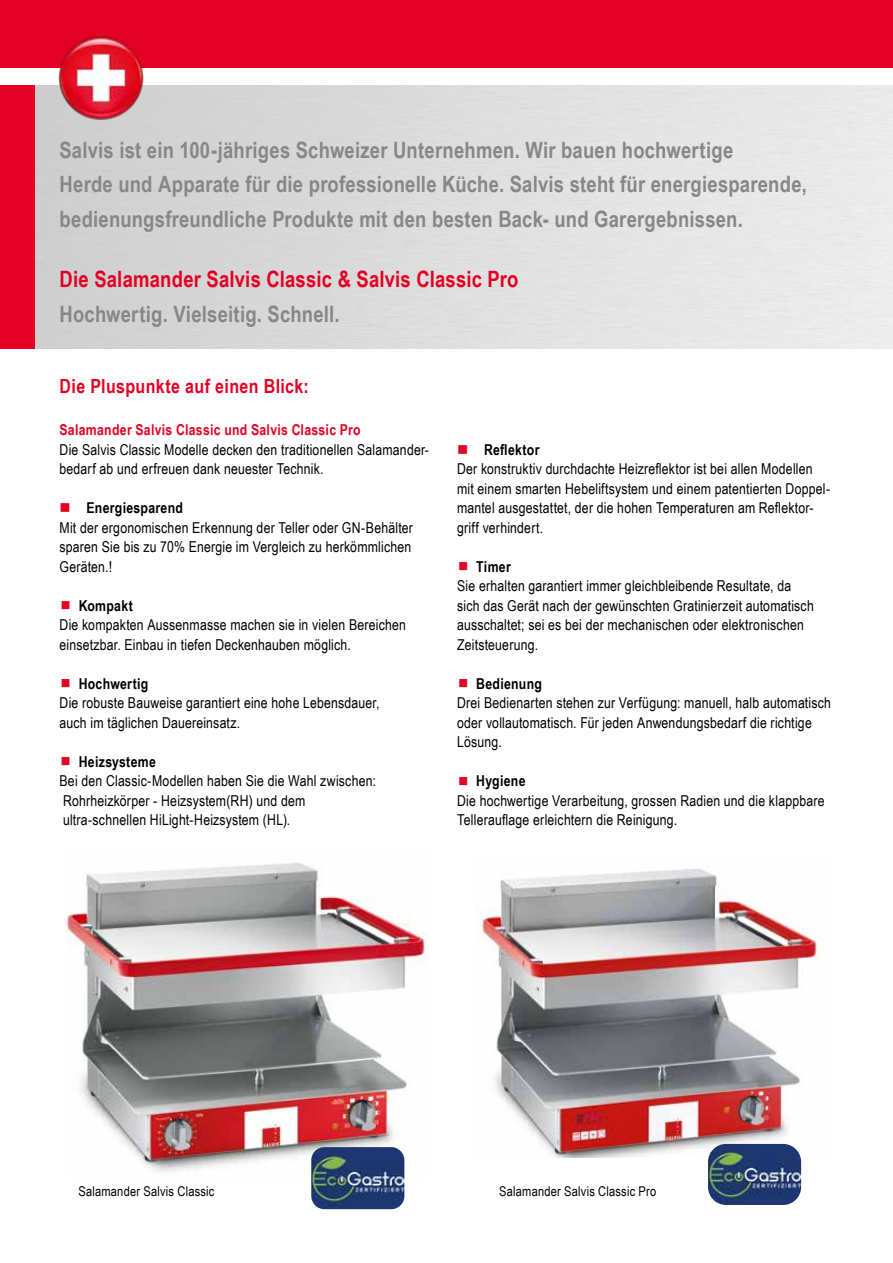
<style>
.page{position:relative;width:893px;height:1263px;background:#fff}
.page>*{position:absolute;margin:0;border:0;box-sizing:border-box;transform-origin:0 0}
.t1{font:700 22.5px/34.5px "Arial Narrow";letter-spacing:.01em;color:#868786}
.t2{font:700 22.5px "Arial Narrow";letter-spacing:.01em;color:#e40024}
.t3{font:700 19.5px "Arial Narrow";letter-spacing:.02em;color:#e40024}
.t4{font:15px/19.5px "Arial Narrow";letter-spacing:.01em;color:#000}
.t5{font:700 15px "Arial Narrow";letter-spacing:.02em;color:#e40024}
.t6{font:13.5px "Arial Narrow";letter-spacing:.015em;color:#000}
.s1{color:#e40024}
.s2{font-weight:700}
</style>
<div class="page">
<div style="left:0;top:0;width:893px;height:68px;background:#e40024"></div>
<img style="left:34px;top:85px;width:859px;height:264px">
<img style="left:476px;top:869px;width:345px;height:289px">
<img style="left:67px;top:862px;width:361px;height:318px">
<div style="left:0;top:85px;width:34px;height:264px;background:#e40024"></div>
<img style="left:58px;top:36px;width:86px;height:84px">
<img style="left:708px;top:1144px;width:93px;height:61px">
<img style="left:311px;top:1147px;width:93px;height:62px">
<p class="t1" style="left:60px;top:131px;width:749px">Salvis ist ein 100-jähriges Schweizer Unternehmen. Wir bauen hochwertige<br>Herde und Apparate für die professionelle Küche. Salvis steht für energiesparende, bedienungsfreundliche Produkte mit den besten Back- und Garergebnissen.</p>
<h1 class="t2" style="left:60px;top:262px;width:460px">Die Salamander Salvis Classic &amp; Salvis Classic Pro</h1>
<h1 class="t1" style="left:60px;top:295px;width:282px">Hochwertig. Vielseitig. Schnell.</h1>
<h2 class="t3" style="left:60px;top:371px;width:251px">Die Pluspunkte auf einen Blick:</h2>
<p class="t5" style="left:60px;top:419px;width:303px">Salamander Salvis Classic und Salvis Classic Pro</p>
<p class="t4" style="left:60px;top:439px;width:371px">Die Salvis Classic Modelle decken den traditionellen Salamander&shy;bedarf ab und erfreuen dank neuester Technik.</p>
<p class="t4" style="left:60px;top:498px;width:355px"><span class="s1">■</span> <span class="s2">Energiesparend<br></span>Mit der ergonomischen Erkennung der Teller oder GN-Behälter sparen Sie bis zu 70% Energie im Vergleich zu herkömmlichen Geräten.!</p>
<p class="t4" style="left:60px;top:595px;width:348px"><span class="s1">▪</span> <span class="s2">Kompakt<br></span>Die kompakten Aussenmasse machen sie in vielen Bereichen einsetzbar. Einbau in tiefen Deckenhauben möglich.</p>
<p class="t4" style="left:60px;top:673px;width:322px"><span class="s1">▪</span> <span class="s2">Hochwertig<br></span>Die robuste Bauweise garantiert eine hohe Lebensdauer, auch im täglichen Dauereinsatz.</p>
<p class="t4" style="left:60px;top:751px;width:318px"><span class="s1">▪</span> <span class="s2">Heizsysteme<br></span>Bei den Classic-Modellen haben Sie die Wahl zwischen:<br>Rohrheizkörper - Heizsystem(RH) und dem ultra-schnellen HiLight-Heizsystem (HL).</p>
<p class="t4" style="left:457px;top:439px;width:375px"><span class="s1">■</span> <span class="s2">Reflektor<br></span>Der konstruktiv durchdachte Heizreflektor ist bei allen Modellen mit einem smarten Hebeliftsystem und einem patentierten Doppel&shy;mantel ausgestattet, der die hohen Temperaturen am Reflektor&shy;griff verhindert.</p>
<p class="t4" style="left:457px;top:556px;width:358px"><span class="s1">▪</span> <span class="s2">Timer<br></span>Sie erhalten garantiert immer gleichbleibende Resultate, da sich das Gerät nach der gewünschten Gratinierzeit automatisch ausschaltet; sei es bei der mechanischen oder elektronischen Zeitsteuerung.</p>
<p class="t4" style="left:457px;top:673px;width:375px"><span class="s1">▪</span> <span class="s2">Bedienung<br></span>Drei Bedienarten stehen zur Verfügung: manuell, halb automatisch oder vollautomatisch. Für jeden Anwendungsbedarf die richtige Lösung.</p>
<p class="t4" style="left:457px;top:771px;width:369px"><span class="s1">▪</span> <span class="s2">Hygiene<br></span>Die hochwertige Verarbeitung, grossen Radien und die klappbare<br>Tellerauflage erleichtern die Reinigung.</p>
<p class="t6" style="left:78px;top:1181px;width:138px">Salamander Salvis Classic</p>
<p class="t6" style="left:499px;top:1181px;width:159px">Salamander Salvis Classic Pro</p>
</div>
